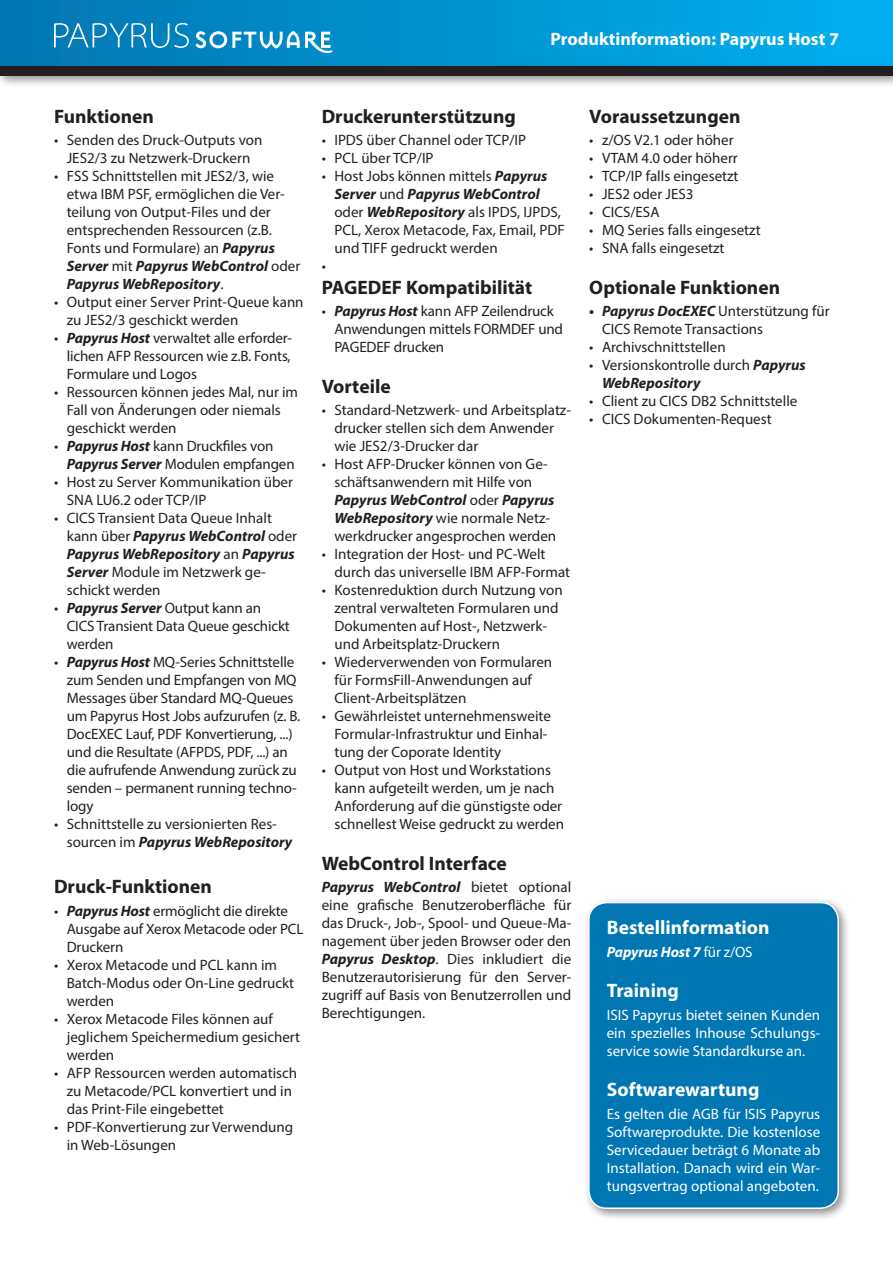
<style>
.page{position:relative;width:893px;height:1263px;background:#fff}
.page>*{position:absolute;margin:0;border:0;box-sizing:border-box;transform-origin:0 0}
.t1{font:700 19.5px "Myriad Pro";color:#231f20}
.t2{font:700 19.5px "Myriad Pro";color:#fff}
.t3{font:700 18px "Myriad Pro";color:#fff}
.t4{font:15px/18px "Myriad Pro";color:#231f20}
.t5{font:15px/18px "Myriad Pro";color:#fff;text-align:justify}
.t6{font:italic 700 15px "Myriad Pro";color:#231f20}
.t7{font:italic 700 15px "Myriad Pro";letter-spacing:-.01em;color:#fff}
.s1{font-weight:700;font-style:italic}
.s2{font-weight:400;font-style:normal}
</style>
<div class="page">
<div style="left:0;top:0;width:893px;height:71px;background:linear-gradient(to right,#0276b2,#00b0f1)"></div>
<div style="left:0;top:62px;width:893px;height:25px;background:#231f20;opacity:.5"></div>
<div style="left:0;top:67px;width:893px;height:9px;background:#231f20"></div>
<svg style="left:54px;top:23px;width:135px;height:25px;background:#3296c7"></svg>
<svg style="left:195px;top:31px;width:138px;height:23px"></svg>
<div style="left:583px;top:896px;width:267px;height:324px;background:#231f20;opacity:.5"></div>
<div style="left:589px;top:902px;width:249px;height:306px;background:#0076b3;border-radius:18px"></div>
<div style="left:588px;top:902px;width:251px;height:307px;border:2px solid #fff;border-radius:18px"></div>
<p class="t3" style="left:550px;top:29px;width:290px">Produktinformation: Papyrus Host 7</p>
<h1 class="t1" style="left:54px;top:105px;width:101px">Funktionen</h1>
<p class="t4" style="left:54px;top:131px;width:210px;text-align:center">• Senden des Druck-Outputs von<br>JES2/3 zu Netzwerk-Druckern</p>
<p class="t4" style="left:67px;top:167px;width:235px;text-indent:-13px">• FSS Schnittstellen mit JES2/3, wie etwa IBM PSF, ermöglichen die Ver&shy;teilung von Output-Files und der entsprechenden Ressourcen (z.B.<br>Fonts und Formulare) an <span class="s1">Papyrus<br>Server</span> mit <span class="s1">Papyrus WebControl</span> oder<br><span class="s1">Papyrus WebRepository</span>.</p>
<p class="t4" style="left:67px;top:293px;width:238px;text-indent:-13px">• Output einer Server Print-Queue kann zu JES2/3 geschickt werden</p>
<p class="t4" style="left:67px;top:329px;width:227px;text-align:justify;text-indent:-13px">• <span class="s1">Papyrus Host</span> verwaltet alle erforder&shy;lichen AFP Ressourcen wie z.B. Fonts, Formulare und Logos</p>
<p class="t4" style="left:67px;top:383px;width:233px;text-indent:-13px">• Ressourcen können jedes Mal, nur im<br>Fall von Änderungen oder niemals geschickt werden</p>
<p class="t4" style="left:67px;top:437px;width:229px;text-indent:-13px">• <span class="s1">Papyrus Host</span> kann Druckfiles von<br><span class="s1">Papyrus Server</span> Modulen empfangen</p>
<p class="t4" style="left:67px;top:473px;width:228px;text-indent:-13px">• Host zu Server Kommunikation über<br>SNA LU6.2 oder TCP/IP</p>
<p class="t4" style="left:67px;top:509px;width:232px;text-indent:-13px">• CICS Transient Data Queue Inhalt kann über <span class="s1">Papyrus WebControl</span> oder<br><span class="s1">Papyrus WebRepository</span> an <span class="s1">Papyrus<br>Server</span> Module im Netzwerk ge&shy;schickt werden</p>
<p class="t4" style="left:67px;top:599px;width:225px;text-indent:-13px">• <span class="s1">Papyrus Server</span> Output kann an<br>CICS Transient Data Queue geschickt werden</p>
<p class="t4" style="left:67px;top:653px;width:235px;text-indent:-13px">• <span class="s1">Papyrus Host</span> MQ-Series Schnittstelle zum Senden und Empfangen von MQ<br>Messages über Standard MQ-Queues um Papyrus Host Jobs aufzurufen (z. B.<br>DocEXEC Lauf, PDF Konvertierung, ...) und die Resultate (AFPDS, PDF, ...) an die aufrufende Anwendung zurück zu senden – permanent running techno&shy;logy</p>
<p class="t4" style="left:67px;top:815px;width:227px;text-indent:-13px">• Schnittstelle zu versionierten Res&shy;sourcen im <span class="s1">Papyrus WebRepository</span></p>
<h1 class="t1" style="left:54px;top:876px;width:159px">Druck-Funktionen</h1>
<p class="t4" style="left:67px;top:901px;width:238px;text-indent:-13px">• <span class="s1">Papyrus Host</span> ermöglicht die direkte<br>Ausgabe auf Xerox Metacode oder PCL<br>Druckern</p>
<p class="t4" style="left:67px;top:955px;width:229px;text-indent:-13px">• Xerox Metacode und PCL kann im<br>Batch-Modus oder On-Line gedruckt werden</p>
<p class="t4" style="left:67px;top:1009px;width:235px;text-indent:-13px">• Xerox Metacode Files können auf jeglichem Speichermedium gesichert werden</p>
<p class="t4" style="left:67px;top:1063px;width:232px;text-indent:-13px">• AFP Ressourcen werden automatisch zu Metacode/PCL konvertiert und in das Print-File eingebettet</p>
<p class="t4" style="left:67px;top:1117px;width:228px;text-indent:-13px">• PDF-Konvertierung zur Verwendung in Web-Lösungen</p>
<h1 class="t1" style="left:322px;top:105px;width:196px">Druckerunterstützung</h1>
<p class="t4" style="left:322px;top:131px;width:206px">• IPDS über Channel oder TCP/IP</p>
<p class="t4" style="left:322px;top:149px;width:113px">• PCL über TCP/IP</p>
<p class="t4" style="left:322px;top:167px;width:227px">• Host Jobs können mittels <span class="s1">Papyrus</span></p>
<p class="t6" style="left:334px;top:186px;width:207px">Server <span class="s2">und</span> Papyrus WebControl</p>
<p class="t4" style="left:334px;top:203px;width:228px">oder <span class="s1">WebRepository</span> als IPDS, IJPDS,</p>
<p class="t4" style="left:334px;top:221px;width:232px">PCL, Xerox Metacode, Fax, Email, PDF</p>
<p class="t4" style="left:334px;top:239px;width:165px">und TIFF gedruckt werden</p>
<p class="t4" style="left:322px;top:257px;width:6px">•</p>
<h1 class="t1" style="left:322px;top:276px;width:212px">PAGEDEF Kompatibilität</h1>
<p class="t4" style="left:334px;top:302px;width:230px;text-indent:-13px">• <span class="s1">Papyrus Host</span> kann AFP Zeilendruck<br>Anwendungen mittels FORMDEF und<br>PAGEDEF drucken</p>
<h1 class="t1" style="left:322px;top:375px;width:71px">Vorteile</h1>
<p class="t4" style="left:334px;top:401px;width:238px;text-indent:-13px">• Standard-Netzwerk- und Arbeitsplatz&shy;drucker stellen sich dem Anwender wie JES2/3-Drucker dar</p>
<p class="t4" style="left:334px;top:455px;width:223px;text-indent:-13px">• Host AFP-Drucker können von Ge&shy;schäftsanwendern mit Hilfe von <span class="s1">Papyrus WebControl</span> oder <span class="s1">Papyrus WebRepository</span> wie normale Netz&shy;werkdrucker angesprochen werden</p>
<p class="t4" style="left:334px;top:545px;width:237px;text-indent:-13px">• Integration der Host- und PC-Welt durch das universelle IBM AFP-Format</p>
<p class="t4" style="left:334px;top:581px;width:230px;text-indent:-13px">• Kostenreduktion durch Nutzung von zentral verwalteten Formularen und Dokumenten auf Host-, Netzwerk&shy;und Arbeitsplatz-Druckern</p>
<p class="t4" style="left:334px;top:653px;width:219px;text-indent:-13px">• Wiederverwenden von Formularen für FormsFill-Anwendungen auf<br>Client-Arbeitsplätzen</p>
<p class="t4" style="left:334px;top:707px;width:218px;text-indent:-13px">• Gewährleistet unternehmensweite<br>Formular-Infrastruktur und Einhal&shy;tung der Coporate Identity</p>
<p class="t4" style="left:334px;top:761px;width:231px;text-indent:-13px">• Output von Host und Workstations kann aufgeteilt werden, um je nach Anforderung auf die günstigste oder schnellest Weise gedruckt zu werden</p>
<h1 class="t1" style="left:322px;top:852px;width:187px">WebControl Interface</h1>
<p class="t4" style="left:322px;top:878px;width:251px;text-align:justify"><span class="s1">Papyrus WebControl</span> bietet optional eine grafische Benutzeroberfläche für das Druck-, Job-, Spool- und Queue-Ma&shy;nagement über jeden Browser oder den <span class="s1">Papyrus Desktop</span>. Dies inkludiert die Benutzerautorisierung für den Server&shy;zugriff auf Basis von Benutzerrollen und Berechtigungen.</p>
<h1 class="t1" style="left:589px;top:105px;width:153px">Voraussetzungen</h1>
<p class="t4" style="left:589px;top:131px;width:146px">• z/OS V2.1 oder höher</p>
<p class="t4" style="left:589px;top:149px;width:150px">• VTAM 4.0 oder höherr</p>
<p class="t4" style="left:589px;top:167px;width:151px">• TCP/IP falls eingesetzt</p>
<p class="t4" style="left:589px;top:185px;width:106px">• JES2 oder JES3</p>
<p class="t4" style="left:589px;top:203px;width:72px">• CICS/ESA</p>
<p class="t4" style="left:589px;top:221px;width:173px">• MQ Series falls eingesetzt</p>
<p class="t4" style="left:589px;top:239px;width:137px">• SNA falls eingesetzt</p>
<h1 class="t1" style="left:589px;top:276px;width:192px">Optionale Funktionen</h1>
<p class="t4" style="left:602px;top:302px;width:229px;text-indent:-13px"><span class="s1">• Papyrus DocEXEC</span> Unterstützung für<br>CICS Remote Transactions</p>
<p class="t4" style="left:589px;top:338px;width:138px">• Archivschnittstellen</p>
<p class="t4" style="left:602px;top:356px;width:205px;text-indent:-13px">• Versionskontrolle durch <span class="s1">Papyrus<br>WebRepository</span></p>
<p class="t4" style="left:589px;top:392px;width:210px">• Client zu CICS DB2 Schnittstelle</p>
<p class="t4" style="left:589px;top:410px;width:184px">• CICS Dokumenten-Request</p>
<h1 class="t2" style="left:607px;top:917px;width:164px">Bestellinformation</h1>
<p class="t7" style="left:607px;top:944px;width:147px">Papyrus Host 7 <span class="s2">für z/OS</span></p>
<h1 class="t2" style="left:607px;top:980px;width:74px">Training</h1>
<p class="t5" style="left:607px;top:1006px;width:215px">ISIS Papyrus bietet seinen Kunden ein spezielles Inhouse Schulungs&shy;service sowie Standardkurse an.</p>
<h1 class="t2" style="left:607px;top:1079px;width:154px">Softwarewartung</h1>
<p class="t5" style="left:607px;top:1105px;width:215px">Es gelten die AGB für ISIS Papyrus Softwareprodukte. Die kostenlose Servicedauer beträgt 6 Monate ab Installation. Danach wird ein War&shy;tungsvertrag optional angeboten.</p>
</div>
